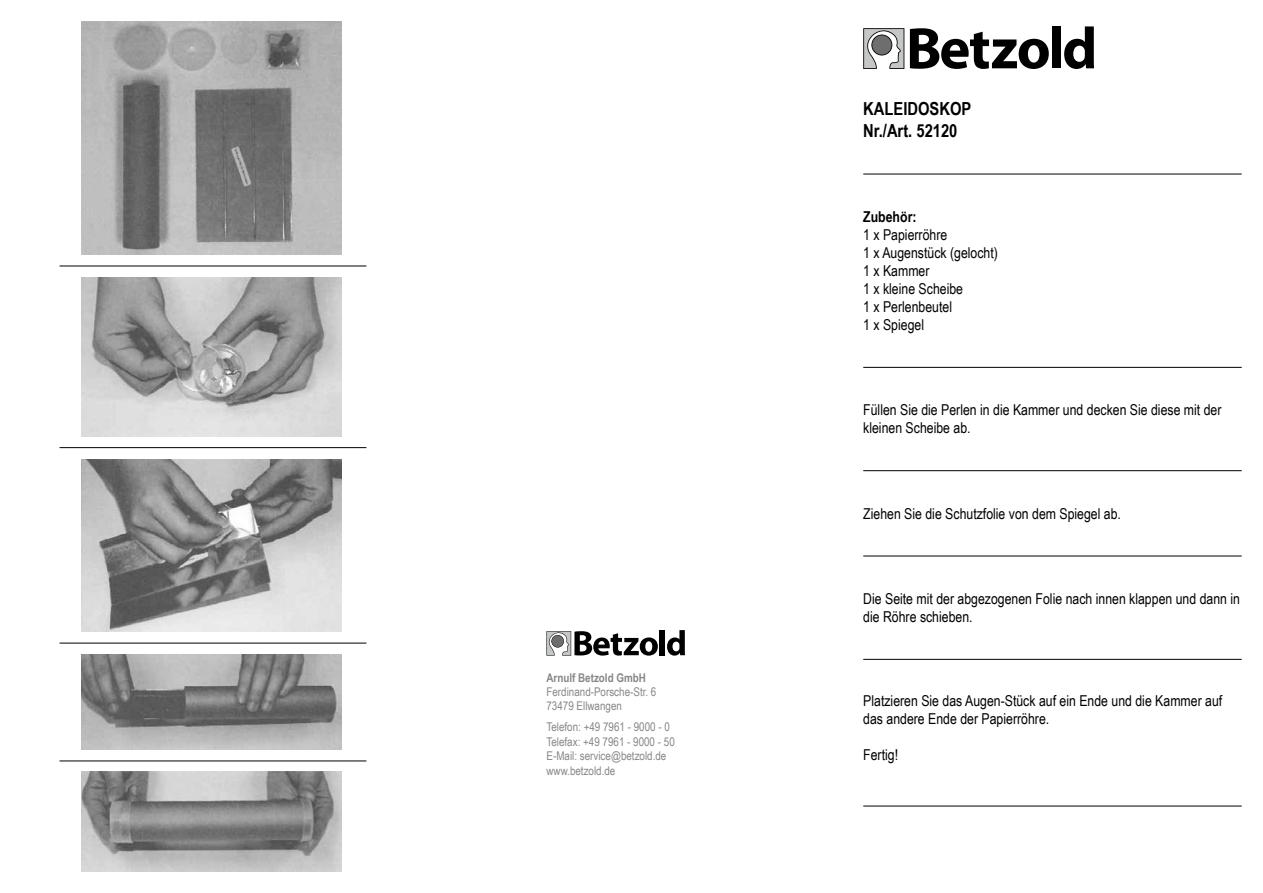
<style>
.page{position:relative;width:1263px;height:893px;background:#fff}
.page>*{position:absolute;margin:0;border:0;box-sizing:border-box;transform-origin:0 0}
.t1{font:700 18px/21.6px "Arial Narrow";color:#000}
.t2{font:15px/18px "Arial Narrow";color:#000}
.t3{font:700 15px "Arial Narrow";color:#000}
.t4{font:12px/14.4px "Arial Narrow";color:#868786}
.t5{font:700 12px "Arial Narrow";color:#868786}
</style>
<div class="page">
<hr style="left:60px;top:266px;width:306px;height:1px;background:#000">
<hr style="left:60px;top:447px;width:306px;height:1px;background:#000">
<hr style="left:60px;top:643px;width:306px;height:1px;background:#000">
<hr style="left:60px;top:761px;width:306px;height:1px;background:#000">
<hr style="left:863px;top:367px;width:379px;height:1px;background:#000">
<hr style="left:863px;top:174px;width:379px;height:1px;background:#000">
<hr style="left:863px;top:470px;width:379px;height:1px;background:#000">
<hr style="left:863px;top:556px;width:379px;height:1px;background:#000">
<hr style="left:863px;top:659px;width:379px;height:1px;background:#000">
<hr style="left:863px;top:806px;width:379px;height:1px;background:#000">
<img style="left:82px;top:21px;width:259px;height:233px">
<img style="left:82px;top:277px;width:259px;height:160px">
<img style="left:82px;top:460px;width:259px;height:172px">
<img style="left:82px;top:654px;width:259px;height:95px">
<img style="left:82px;top:772px;width:259px;height:100px">
<svg style="left:863px;top:28px;width:41px;height:41px"></svg>
<svg style="left:910px;top:28px;width:139px;height:41px"></svg>
<div style="left:1052px;top:26px;width:9px;height:42px;background:#000"></div>
<svg style="left:1064px;top:26px;width:30px;height:43px"></svg>
<svg style="left:546px;top:631px;width:112px;height:25px"></svg>
<div style="left:660px;top:630px;width:5px;height:25px;background:#000"></div>
<svg style="left:667px;top:630px;width:18px;height:26px"></svg>
<p class="t5" style="left:546px;top:668px;width:101px">Arnulf Betzold GmbH</p>
<p class="t4" style="left:546px;top:684px;width:111px">Ferdinand-Porsche-Str. 6<br>73479 Ellwangen</p>
<p class="t4" style="left:546px;top:720px;width:130px">Telefon: +49 7961 - 9000 - 0<br>Telefax: +49 7961 - 9000 - 50<br>E-Mail: service@betzold.de www.betzold.de</p>
<p class="t1" style="left:863px;top:97px;width:110px">KALEIDOSKOP<br>Nr./Art. 52120</p>
<p class="t3" style="left:863px;top:205px;width:55px">Zubehör:</p>
<p class="t2" style="left:863px;top:225px;width:136px">1 x Papierröhre<br>1 x Augenstück (gelocht)<br>1 x Kammer<br>1 x kleine Scheibe<br>1 x Perlenbeutel<br>1 x Spiegel</p>
<p class="t2" style="left:863px;top:401px;width:360px">Füllen Sie die Perlen in die Kammer und decken Sie diese mit der kleinen Scheibe ab.</p>
<p class="t2" style="left:863px;top:504px;width:259px">Ziehen Sie die Schutzfolie von dem Spiegel ab.</p>
<p class="t2" style="left:863px;top:589px;width:378px">Die Seite mit der abgezogenen Folie nach innen klappen und dann in die Röhre schieben.</p>
<p class="t2" style="left:863px;top:691px;width:360px">Platzieren Sie das Augen-Stück auf ein Ende und die Kammer auf das andere Ende der Papierröhre.</p>
<p class="t2" style="left:863px;top:745px;width:36px">Fertig!</p>
</div>
